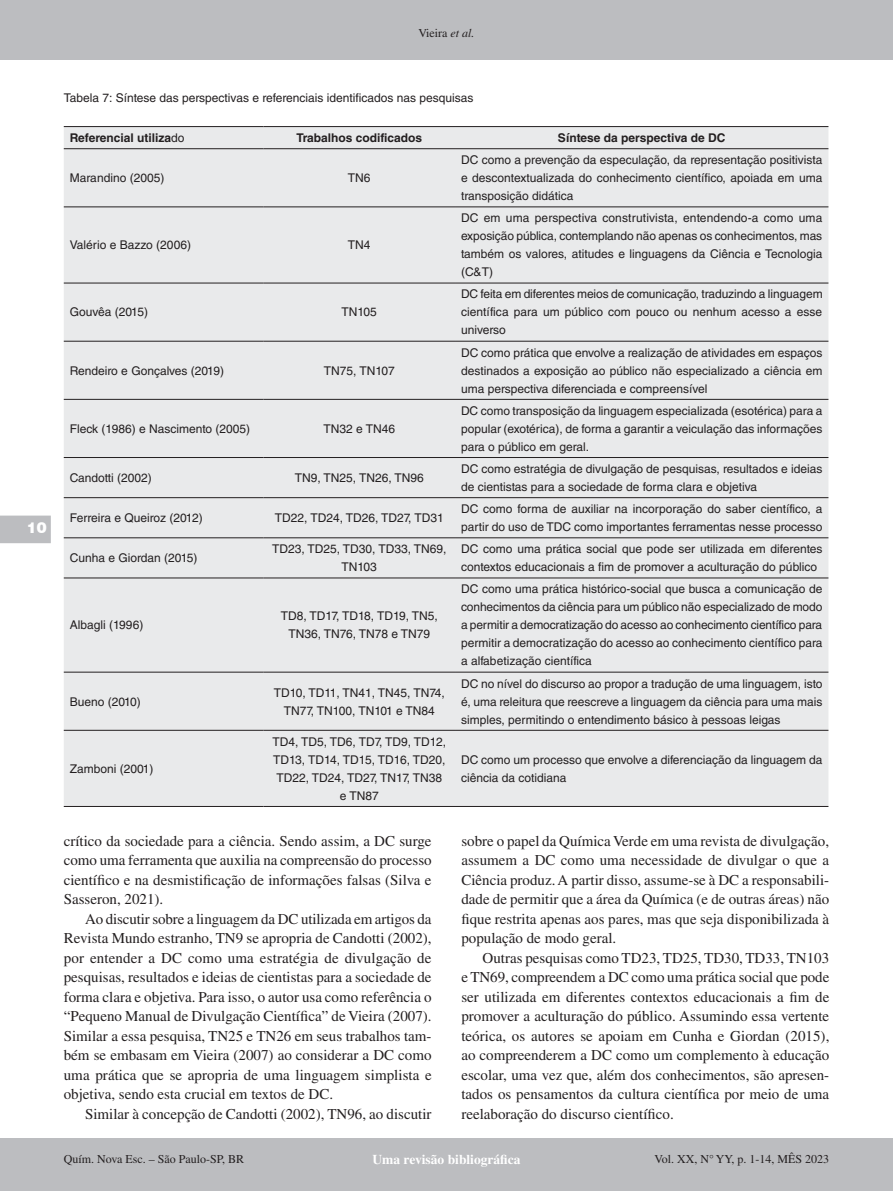
<style>
.page{position:relative;width:893px;height:1191px;background:#fff}
.page>*{position:absolute;margin:0;border:0;box-sizing:border-box;transform-origin:0 0}
.t1{font:15px/19.5px "Times LT Std";color:#231f20;text-align:justify}
.t2{font:900 15px "Swiss 721 BT";color:#fff}
.t3{font:700 13.5px "Times LT Std";color:#fff}
.Tabela-corpo{font:12px/18px "Helvetica LT Std";color:#231f20;text-align:justify}
.t4{font:12px "Times LT Std";color:#231f20}
.Tabela-corpo-2{font:700 12px "Helvetica LT Std";color:#231f20}
.s1{font-style:italic}
.s2{font-weight:400}
</style>
<div class="page">
<div style="left:0;top:0;width:893px;height:60px;background:#bcbdc0"></div>
<div style="left:0;top:1138px;width:893px;height:53px;background:#bcbdc0"></div>
<svg style="left:0;top:515px;width:51px;height:28px"></svg>
<div style="left:64px;top:127px;width:764px;height:679px;background:#e9eaeb"></div>
<hr style="left:64px;top:126px;width:200px;height:1px;background:#231f20">
<hr style="left:264px;top:126px;width:191px;height:1px;background:#231f20">
<hr style="left:455px;top:126px;width:373px;height:1px;background:#231f20">
<hr style="left:64px;top:806px;width:200px;height:1px;background:#231f20">
<hr style="left:264px;top:806px;width:191px;height:1px;background:#231f20">
<hr style="left:455px;top:806px;width:373px;height:1px;background:#231f20">
<hr style="left:64px;top:148px;width:200px;height:1px;background:#231f20">
<hr style="left:264px;top:148px;width:191px;height:1px;background:#231f20">
<hr style="left:455px;top:148px;width:373px;height:1px;background:#231f20">
<hr style="left:64px;top:206px;width:200px;height:1px;background:#231f20">
<hr style="left:264px;top:206px;width:191px;height:1px;background:#231f20">
<hr style="left:455px;top:206px;width:373px;height:1px;background:#231f20">
<hr style="left:64px;top:283px;width:200px;height:1px;background:#231f20">
<hr style="left:264px;top:283px;width:191px;height:1px;background:#231f20">
<hr style="left:455px;top:283px;width:373px;height:1px;background:#231f20">
<hr style="left:64px;top:341px;width:200px;height:1px;background:#231f20">
<hr style="left:264px;top:341px;width:191px;height:1px;background:#231f20">
<hr style="left:455px;top:341px;width:373px;height:1px;background:#231f20">
<hr style="left:64px;top:399px;width:200px;height:1px;background:#231f20">
<hr style="left:264px;top:399px;width:191px;height:1px;background:#231f20">
<hr style="left:455px;top:399px;width:373px;height:1px;background:#231f20">
<hr style="left:64px;top:457px;width:200px;height:1px;background:#231f20">
<hr style="left:264px;top:457px;width:191px;height:1px;background:#231f20">
<hr style="left:455px;top:457px;width:373px;height:1px;background:#231f20">
<hr style="left:64px;top:497px;width:200px;height:1px;background:#231f20">
<hr style="left:264px;top:497px;width:191px;height:1px;background:#231f20">
<hr style="left:455px;top:497px;width:373px;height:1px;background:#231f20">
<hr style="left:64px;top:537px;width:200px;height:1px;background:#231f20">
<hr style="left:264px;top:537px;width:191px;height:1px;background:#231f20">
<hr style="left:455px;top:537px;width:373px;height:1px;background:#231f20">
<hr style="left:64px;top:577px;width:200px;height:1px;background:#231f20">
<hr style="left:264px;top:577px;width:191px;height:1px;background:#231f20">
<hr style="left:455px;top:577px;width:373px;height:1px;background:#231f20">
<hr style="left:64px;top:672px;width:200px;height:1px;background:#231f20">
<hr style="left:264px;top:672px;width:191px;height:1px;background:#231f20">
<hr style="left:455px;top:672px;width:373px;height:1px;background:#231f20">
<hr style="left:64px;top:730px;width:200px;height:1px;background:#231f20">
<hr style="left:264px;top:730px;width:191px;height:1px;background:#231f20">
<hr style="left:455px;top:730px;width:373px;height:1px;background:#231f20">
<p class="t4" style="left:418px;top:27px;width:58px">Vieira <span class="s1">et al.</span></p>
<p class="t2" style="left:27px;top:518px;width:21px">10</p>
<p class="Tabela-corpo" style="left:64px;top:89px;width:411px">Tabela 7: Síntese das perspectivas e referenciais identificados nas pesquisas</p>
<p class="Tabela-corpo-2" style="left:70px;top:130px;width:116px">Referencial utiliza<span class="s2">do</span></p>
<p class="Tabela-corpo-2" style="left:296px;top:130px;width:127px">Trabalhos codificados</p>
<p class="Tabela-corpo-2" style="left:558px;top:130px;width:169px">Síntese da perspectiva de DC</p>
<p class="Tabela-corpo" style="left:70px;top:169px;width:96px">Marandino (2005)</p>
<p class="Tabela-corpo" style="left:348px;top:169px;width:24px">TN6</p>
<p class="Tabela-corpo" style="left:461px;top:151px;width:363px">DC como a prevenção da especulação, da representação positivista e descontextualizada do conhecimento científico, apoiada em uma transposição didática</p>
<p class="Tabela-corpo" style="left:70px;top:236px;width:123px">Valério e Bazzo (2006)</p>
<p class="Tabela-corpo" style="left:348px;top:236px;width:24px">TN4</p>
<p class="Tabela-corpo" style="left:70px;top:303px;width:80px">Gouvêa (2015)</p>
<p class="Tabela-corpo" style="left:342px;top:303px;width:37px">TN105</p>
<p class="Tabela-corpo" style="left:70px;top:361px;width:156px">Rendeiro e Gonçalves (2019)</p>
<p class="Tabela-corpo" style="left:324px;top:361px;width:72px">TN75, TN107</p>
<p class="Tabela-corpo" style="left:70px;top:419px;width:182px">Fleck (1986) e Nascimento (2005)</p>
<p class="Tabela-corpo" style="left:324px;top:419px;width:73px">TN32 e TN46</p>
<p class="Tabela-corpo" style="left:461px;top:209px;width:363px">DC em uma perspectiva construtivista, entendendo-a como uma exposição pública, contemplando não apenas os conhecimentos, mas também os valores, atitudes e linguagens da Ciência e Tecnologia (C&amp;T)</p>
<p class="Tabela-corpo" style="left:461px;top:285px;width:363px">DC feita em diferentes meios de comunicação, traduzindo a linguagem científica para um público com pouco ou nenhum acesso a esse universo</p>
<p class="Tabela-corpo" style="left:461px;top:343px;width:363px">DC como prática que envolve a realização de atividades em espaços destinados a exposição ao público não especializado a ciência em uma perspectiva diferenciada e compreensível</p>
<p class="Tabela-corpo" style="left:461px;top:401px;width:363px">DC como transposição da linguagem especializada (esotérica) para a popular (exotérica), de forma a garantir a veiculação das informações para o público em geral.</p>
<p class="Tabela-corpo" style="left:70px;top:468px;width:83px">Candotti (2002)</p>
<p class="Tabela-corpo" style="left:295px;top:468px;width:130px">TN9, TN25, TN26, TN96</p>
<p class="Tabela-corpo" style="left:461px;top:459px;width:363px">DC como estratégia de divulgação de pesquisas, resultados e ideias de cientistas para a sociedade de forma clara e objetiva</p>
<p class="Tabela-corpo" style="left:70px;top:509px;width:135px">Ferreira e Queiroz (2012)</p>
<p class="Tabela-corpo" style="left:275px;top:509px;width:170px">TD22, TD24, TD26, TD27, TD31</p>
<p class="Tabela-corpo" style="left:461px;top:500px;width:363px">DC como forma de auxiliar na incorporação do saber científico, a partir do uso de TDC como importantes ferramentas nesse processo</p>
<p class="Tabela-corpo" style="left:70px;top:549px;width:129px">Cunha e Giordan (2015)</p>
<p class="Tabela-corpo" style="left:272px;top:540px;width:176px;text-align:center">TD23, TD25, TD30, TD33, TN69,<br>TN103</p>
<p class="Tabela-corpo" style="left:461px;top:540px;width:363px">DC como uma prática social que pode ser utilizada em diferentes contextos educacionais a fim de promover a aculturação do público</p>
<p class="Tabela-corpo" style="left:70px;top:616px;width:75px">Albagli (1996)</p>
<p class="Tabela-corpo" style="left:281px;top:607px;width:159px;text-align:center">TD8, TD17, TD18, TD19, TN5,<br>TN36, TN76, TN78 e TN79</p>
<p class="Tabela-corpo" style="left:461px;top:580px;width:363px">DC como uma prática histórico-social que busca a comunicação de conhecimentos da ciência para um público não especializado de modo a permitir a democratização do acesso ao conhecimento científico para permitir a democratização do acesso ao conhecimento científico para a alfabetização científica</p>
<p class="Tabela-corpo" style="left:70px;top:692px;width:73px">Bueno (2010)</p>
<p class="Tabela-corpo" style="left:274px;top:683px;width:173px;text-align:center">TD10, TD11, TN41, TN45, TN74,<br>TN77, TN100, TN101 e TN84</p>
<p class="Tabela-corpo" style="left:461px;top:674px;width:363px">DC no nível do discurso ao propor a tradução de uma linguagem, isto é, uma releitura que reescreve a linguagem da ciência para uma mais simples, permitindo o entendimento básico à pessoas leigas</p>
<p class="Tabela-corpo" style="left:70px;top:759px;width:85px">Zamboni (2001)</p>
<p class="Tabela-corpo" style="left:272px;top:732px;width:175px;text-align:center">TD4, TD5, TD6, TD7, TD9, TD12,<br>TD13, TD14, TD15, TD16, TD20,<br>TD22, TD24, TD27, TN17, TN38 e TN87</p>
<p class="Tabela-corpo" style="left:461px;top:750px;width:363px">DC como um processo que envolve a diferenciação da linguagem da ciência da cotidiana</p>
<p class="t1" style="left:64px;top:831px;width:369px">crítico da sociedade para a ciência. Sendo assim, a DC surge como uma ferramenta que auxilia na compreensão do processo científico e na desmistificação de informações falsas (Silva e Sasseron, 2021).</p>
<p class="t1" style="left:64px;top:909px;width:370px;text-indent:21px">Ao discutir sobre a linguagem da DC utilizada em artigos da Revista Mundo estranho, TN9 se apropria de Candotti (2002), por entender a DC como uma estratégia de divulgação de pesquisas, resultados e ideias de cientistas para a sociedade de forma clara e objetiva. Para isso, o autor usa como referência o “Pequeno Manual de Divulgação Científica” de Vieira (2007).<br>Similar a essa pesquisa, TN25 e TN26 em seus trabalhos tam&shy;bém se embasam em Vieira (2007) ao considerar a DC como uma prática que se apropria de uma linguagem simplista e objetiva, sendo esta crucial em textos de DC.</p>
<p class="t1" style="left:85px;top:1104px;width:348px">Similar à concepção de Candotti (2002), TN96, ao discutir</p>
<p class="t1" style="left:461px;top:831px;width:369px">sobre o papel da Química Verde em uma revista de divulgação, assumem a DC como uma necessidade de divulgar o que a Ciência produz. A partir disso, assume-se à DC a responsabili&shy;dade de permitir que a área da Química (e de outras áreas) não fique restrita apenas aos pares, mas que seja disponibilizada à população de modo geral.</p>
<p class="t1" style="left:461px;top:948px;width:370px;text-indent:21px">Outras pesquisas como TD23, TD25, TD30, TD33, TN103 e TN69, compreendem a DC como uma prática social que pode ser utilizada em diferentes contextos educacionais a fim de promover a aculturação do público. Assumindo essa vertente teórica, os autores se apoiam em Cunha e Giordan (2015), ao compreenderem a DC como um complemento à educação escolar, uma vez que, além dos conhecimentos, são apresen&shy;tados os pensamentos da cultura científica por meio de uma reelaboração do discurso científico.</p>
<p class="t4" style="left:64px;top:1152px;width:182px">Quím. Nova Esc. – São Paulo-SP, BR</p>
<p class="t3" style="left:372px;top:1151px;width:150px">Uma revisão bibliográfica</p>
<p class="t4" style="left:655px;top:1152px;width:176px">Vol. XX, N° YY, p. 1-14, MÊS 2023</p>
</div>
